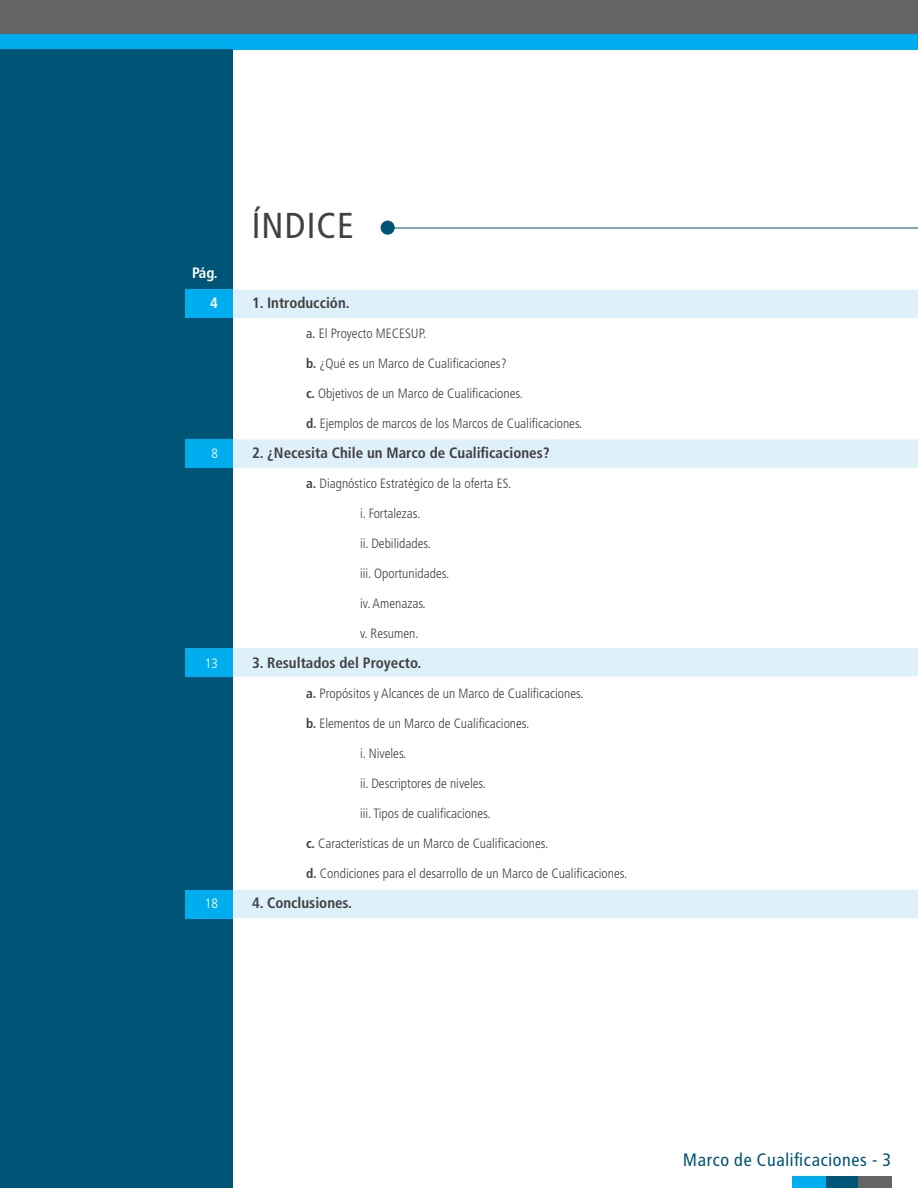
<style>
.page{position:relative;width:918px;height:1188px;background:#fff}
.page>*{position:absolute;margin:0;border:0;box-sizing:border-box;transform-origin:0 0}
.t1{font:36px "Transit";color:#414042}
.t2{font:18px "Transit";color:#005476}
.t3{font:700 condensed 15px "Frutiger LT Std";color:#414042}
.t4{font:700 condensed 15px/30px "Frutiger LT Std";color:#fff;text-align:right}
.t5{font:300 condensed 13.5px "Frutiger LT Std";color:#414042}
.t6{font:300 condensed 13.5px "Frutiger LT Std";color:#fff}
.s1{font-weight:400}
.s2{font-weight:700}
</style>
<div class="page">
<div style="left:826px;top:1176px;width:33px;height:12px;background:#005476"></div>
<div style="left:793px;top:1176px;width:33px;height:12px;background:#00aeef"></div>
<div style="left:859px;top:1176px;width:33px;height:12px;background:#636466"></div>
<div style="left:233px;top:890px;width:685px;height:28px;background:#def0f9"></div>
<div style="left:233px;top:648px;width:685px;height:28px;background:#def0f9"></div>
<div style="left:233px;top:439px;width:685px;height:29px;background:#def0f9"></div>
<div style="left:233px;top:290px;width:685px;height:28px;background:#def0f9"></div>
<div style="left:0;top:0;width:918px;height:34px;background:#636466"></div>
<div style="left:0;top:35px;width:918px;height:15px;background:#00aeef"></div>
<div style="left:0;top:50px;width:233px;height:1138px;background:#005476"></div>
<hr style="left:387px;top:228px;width:531px;height:1px;background:#005476">
<div style="left:381px;top:221px;width:14px;height:14px;background:#005476;border-radius:50%"></div>
<div style="left:185px;top:290px;width:48px;height:28px;background:#00aeef"></div>
<div style="left:185px;top:439px;width:48px;height:29px;background:#00aeef"></div>
<div style="left:185px;top:648px;width:48px;height:28px;background:#00aeef"></div>
<div style="left:185px;top:890px;width:48px;height:28px;background:#00aeef"></div>
<p class="t4" style="left:192px;top:258px;width:27px">Pág.<br>4</p>
<p class="t6" style="left:211px;top:446px;width:8px">8</p>
<p class="t6" style="left:205px;top:656px;width:14px">13</p>
<p class="t6" style="left:205px;top:896px;width:14px">18</p>
<h1 class="t1" style="left:252px;top:205px;width:105px">ÍNDICE</h1>
<p class="t3" style="left:252px;top:294px;width:99px">1. Introducción.</p>
<p class="t5" style="left:306px;top:326px;width:122px"><span class="s1">a.</span> El Proyecto MECESUP.</p>
<p class="t5" style="left:306px;top:356px;width:202px"><span class="s2">b.</span> ¿Qué es un Marco de Cualificaciones?</p>
<p class="t5" style="left:306px;top:386px;width:219px"><span class="s2">c.</span> Objetivos de un Marco de Cualificaciones.</p>
<p class="t5" style="left:306px;top:416px;width:278px"><span class="s2">d.</span> Ejemplos de marcos de los Marcos de Cualificaciones.</p>
<p class="t3" style="left:252px;top:444px;width:299px">2. ¿Necesita Chile un Marco de Cualificaciones?</p>
<p class="t5" style="left:306px;top:476px;width:207px"><span class="s2">a.</span> Diagnóstico Estratégico de la oferta ES.</p>
<p class="t5" style="left:360px;top:506px;width:62px">i. Fortalezas.</p>
<p class="t5" style="left:360px;top:536px;width:72px">ii. Debilidades.</p>
<p class="t5" style="left:360px;top:566px;width:91px">iii. Oportunidades.</p>
<p class="t5" style="left:360px;top:596px;width:67px">iv. Amenazas.</p>
<p class="t5" style="left:360px;top:626px;width:60px">v. Resumen.</p>
<p class="t3" style="left:252px;top:654px;width:171px">3. Resultados del Proyecto.</p>
<p class="t5" style="left:306px;top:686px;width:279px"><span class="s2">a.</span> Propósitos y Alcances de un Marco de Cualificaciones.</p>
<p class="t5" style="left:306px;top:716px;width:225px"><span class="s2">b.</span> Elementos de un Marco de Cualificaciones.</p>
<p class="t5" style="left:360px;top:746px;width:48px">i. Niveles.</p>
<p class="t5" style="left:360px;top:776px;width:128px">ii. Descriptores de niveles.</p>
<p class="t5" style="left:360px;top:806px;width:132px">iii. Tipos de cualificaciones.</p>
<p class="t5" style="left:306px;top:836px;width:244px"><span class="s2">c.</span> Características de un Marco de Cualificaciones.</p>
<p class="t5" style="left:306px;top:866px;width:323px"><span class="s2">d.</span> Condiciones para el desarrollo de un Marco de Cualificaciones.</p>
<p class="t3" style="left:252px;top:894px;width:102px">4. Conclusiones.</p>
<h2 class="t2" style="left:683px;top:1149px;width:210px">Marco de Cualificaciones - 3</h2>
</div>
